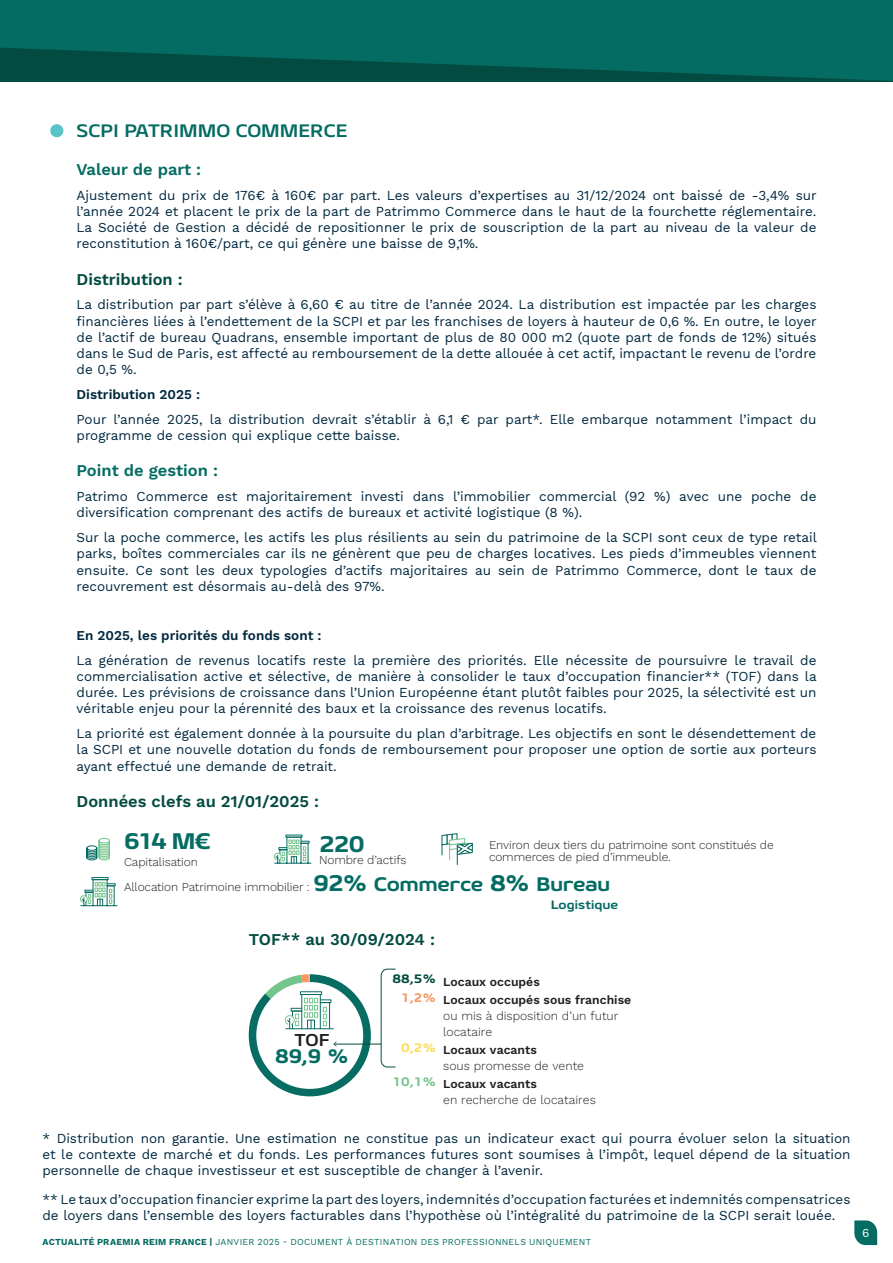
<style>
.page{position:relative;width:893px;height:1263px;background:#fff}
.page>*{position:absolute;margin:0;border:0;box-sizing:border-box;transform-origin:0 0}
.t1{font:800 22.5px "Geon Expanded";letter-spacing:-.075em;color:#046c62}
.t2{font:800 19.5px "Geon Expanded";color:#046c62}
.t3{font:700 18px "Geon Expanded";color:#046c62}
.t4{font:700 17.1px "Geon Expanded";color:#231f20}
.t5{font:600 16.5px "Work Sans";color:#034b40}
.t6{font:600 16.5px "Work Sans";color:#046c62}
.t7{font:13.5px/16.2px "Work Sans";color:#00283f;text-align:justify}
.t8{font:600 13.5px "Work Sans";color:#00283f}
.t9{font:300 12.15px/15.9px "Work Sans";color:#231f20}
.t10{font:600 12.15px/18.3px "Work Sans";color:#231f20}
.t11{font:300 12px/12px "Work Sans";letter-spacing:-.01em;color:#231f20}
.t12{font:12px "Work Sans";color:#fff}
.t13{font:9px "Work Sans";letter-spacing:.03em;color:#046c62}
.s1{font-family:"Geon Expanded";font-weight:800;font-size:22.5px;color:#046c62}
.s2{font-family:"Geon Expanded";font-weight:800;font-size:19.5px;color:#046c62}
.s3{font-weight:600}
.s4{font-weight:700}
</style>
<div class="page">
<svg style="left:854px;top:1220px;width:23px;height:25px"></svg>
<svg style="left:0;top:0;width:893px;height:82px;background:#03645a"></svg>
<div style="left:50px;top:124px;width:13px;height:13px;background:#59c4c6;border-radius:50%"></div>
<svg style="left:86px;top:838px;width:24px;height:22px"></svg>
<svg style="left:274px;top:835px;width:37px;height:28px"></svg>
<svg style="left:441px;top:833px;width:32px;height:31px"></svg>
<svg style="left:80px;top:877px;width:37px;height:29px"></svg>
<svg style="left:380px;top:968px;width:15px;height:99px"></svg>
<hr style="left:334px;top:1044px;width:47px;height:1px;background:#034b40">
<svg style="left:249px;top:974px;width:122px;height:122px"></svg>
<h3 class="t3" style="left:77px;top:121px;width:273px">SCPI PATRIMMO COMMERCE</h3>
<p class="t6" style="left:77px;top:157px;width:126px">Valeur de part :</p>
<p class="t7" style="left:77px;top:186px;width:742px">Ajustement du prix de 176€ à 160€ par part. Les valeurs d’expertises au 31/12/2024 ont baissé de -3,4% sur l’année 2024 et placent le prix de la part de Patrimmo Commerce dans le haut de la fourchette réglementaire.<br>La Société de Gestion a décidé de repositionner le prix de souscription de la part au niveau de la valeur de reconstitution à 160€/part, ce qui génère une baisse de 9,1%.</p>
<p class="t5" style="left:77px;top:267px;width:108px">Distribution :</p>
<p class="t7" style="left:77px;top:296px;width:742px">La distribution par part s’élève à 6,60 € au titre de l’année 2024. La distribution est impactée par les charges financières liées à l’endettement de la SCPI et par les franchises de loyers à hauteur de 0,6 %. En outre, le loyer de l’actif de bureau Quadrans, ensemble important de plus de 80 000 m2 (quote part de fonds de 12%) situés dans le Sud de Paris, est affecté au remboursement de la dette allouée à cet actif, impactant le revenu de l’ordre de 0,5 %.</p>
<p class="t8" style="left:77px;top:384px;width:125px">Distribution 2025 :</p>
<p class="t7" style="left:77px;top:410px;width:741px">Pour l’année 2025, la distribution devrait s’établir à 6,1 € par part*. Elle embarque notamment l’impact du programme de cession qui explique cette baisse.</p>
<p class="t6" style="left:77px;top:458px;width:143px">Point de gestion :</p>
<p class="t7" style="left:77px;top:488px;width:741px">Patrimo Commerce est majoritairement investi dans l’immobilier commercial (92 %) avec une poche de diversification comprenant des actifs de bureaux et activité logistique (8 %).</p>
<p class="t7" style="left:77px;top:529px;width:742px">Sur la poche commerce, les actifs les plus résilients au sein du patrimoine de la SCPI sont ceux de type retail parks, boîtes commerciales car ils ne génèrent que peu de charges locatives. Les pieds d’immeubles viennent ensuite. Ce sont les deux typologies d’actifs majoritaires au sein de Patrimmo Commerce, dont le taux de recouvrement est désormais au-delà des 97%.</p>
<p class="t8" style="left:77px;top:625px;width:247px">En 2025, les priorités du fonds sont :</p>
<p class="t7" style="left:77px;top:651px;width:742px">La génération de revenus locatifs reste la première des priorités. Elle nécessite de poursuivre le travail de commercialisation active et sélective, de manière à consolider le taux d’occupation financier** (TOF) dans la durée. Les prévisions de croissance dans l’Union Européenne étant plutôt faibles pour 2025, la sélectivité est un véritable enjeu pour la pérennité des baux et la croissance des revenus locatifs.</p>
<p class="t7" style="left:77px;top:725px;width:741px">La priorité est également donnée à la poursuite du plan d’arbitrage. Les objectifs en sont le désendettement de la SCPI et une nouvelle dotation du fonds de remboursement pour proposer une option de sortie aux porteurs ayant effectué une demande de retrait.</p>
<p class="t5" style="left:77px;top:789px;width:244px">Données clefs au 21/01/2025 :</p>
<h1 class="t1" style="left:124px;top:830px;width:89px">614 M€</h1>
<p class="t11" style="left:124px;top:856px;width:75px">Capitalisation</p>
<h1 class="t1" style="left:319px;top:833px;width:47px">220</h1>
<p class="t11" style="left:319px;top:855px;width:89px">Nombre d’actifs</p>
<p class="t11" style="left:489px;top:839px;width:286px">Environ deux tiers du patrimoine sont constitués de commerces de pied d’immeuble.</p>
<p class="t11" style="left:124px;top:881px;width:488px">Allocation Patrimoine immobilier : <span class="s1">92%</span> <span class="s2">Commerce</span> <span class="s1">8%</span> <span class="s2">Bureau</span></p>
<p class="t5" style="left:249px;top:927px;width:188px">TOF** au 30/09/2024 :</p>
<p class="t4" style="left:294px;top:1030px;width:37px">TOF</p>
<h2 class="t2" style="left:275px;top:1046px;width:76px">89,9 %</h2>
<p class="t10" style="left:401px;top:972px;width:232px;text-indent:-9px"><sup>88,5%</sup> Locaux occupés<br><sup>1,2%</sup> Locaux occupés sous franchise</p>
<p class="t9" style="left:443px;top:1009px;width:177px">ou mis à disposition d’un futur locataire</p>
<p class="t9" style="left:443px;top:1043px;width:142px;text-indent:-42px"><sup>0,2%</sup> <span class="s3">Locaux vacants<br></span>sous promesse de vente</p>
<p class="t9" style="left:443px;top:1077px;width:154px;text-indent:-51px"><sup>10,1%</sup> <span class="s3">Locaux vacants<br></span>en recherche de locataires</p>
<p class="t7" style="left:43px;top:1130px;width:809px">* Distribution non garantie. Une estimation ne constitue pas un indicateur exact qui pourra évoluer selon la situation et le contexte de marché et du fonds. Les performances futures sont soumises à l’impôt, lequel dépend de la situation personnelle de chaque investisseur et est susceptible de changer à l’avenir.</p>
<p class="t7" style="left:43px;top:1191px;width:809px">** Le taux d’occupation financier exprime la part des loyers, indemnités d’occupation facturées et indemnités compensatrices de loyers dans l’ensemble des loyers facturables dans l’hypothèse où l’intégralité du patrimoine de la SCPI serait louée.</p>
<p class="t13" style="left:43px;top:1235px;width:550px"><span class="s4">ACTUALITÉ PRAEMIA REIM FRANCE |</span> JANVIER 2025 - DOCUMENT À DESTINATION DES PROFESSIONNELS UNIQUEMENT</p>
<p class="t12" style="left:862px;top:1228px;width:9px">6</p>
</div>
